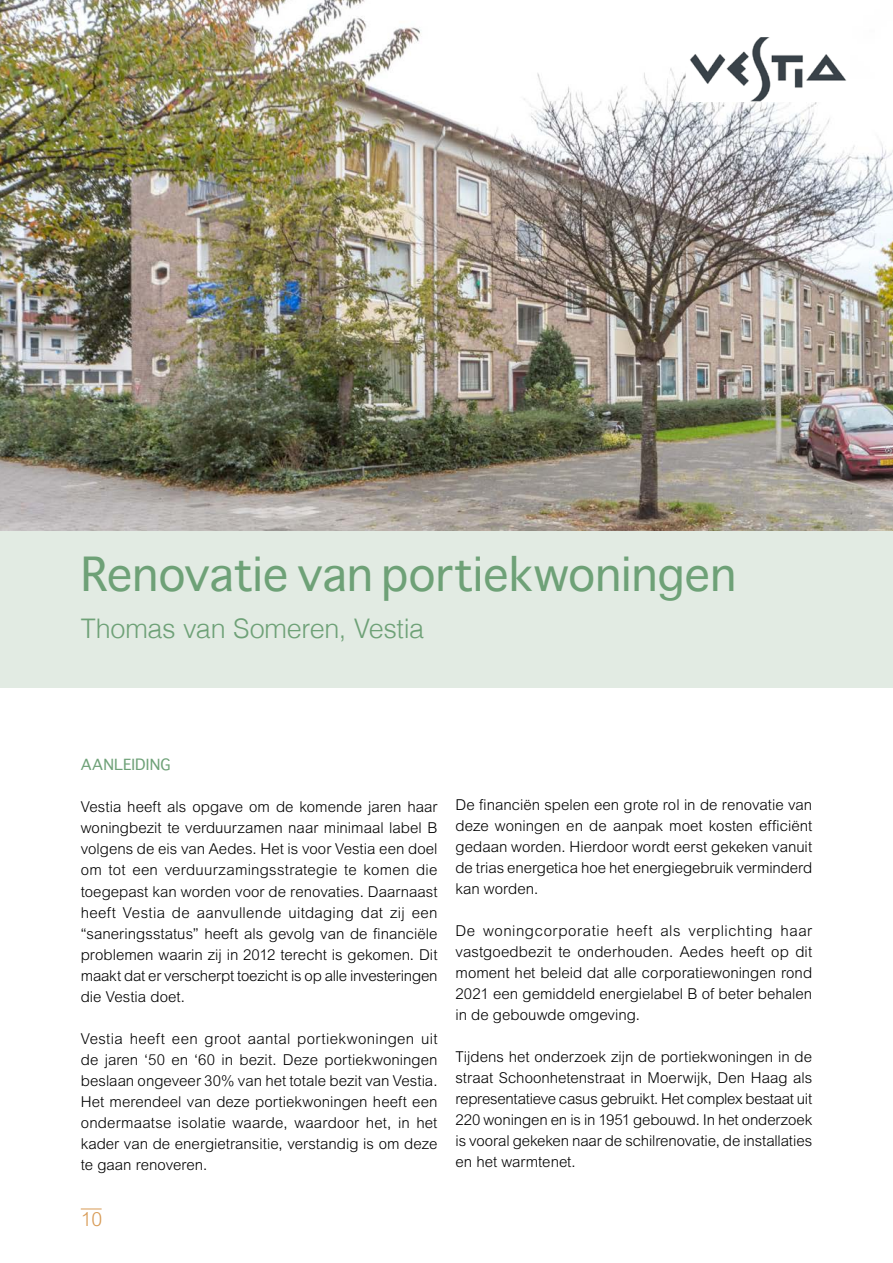
<style>
.page{position:relative;width:893px;height:1263px;background:#fff}
.page>*{position:absolute;margin:0;border:0;box-sizing:border-box;transform-origin:0 0}
.t1{font:45px "Sathu";letter-spacing:-.005em;color:#6ea177}
.t2{font:300 27px "Helvetica";letter-spacing:-.015em;color:#6ea177}
.t3{font:300 19.5px "Arial MT Std";color:#d79953}
.t4{font:300 15px/21px "Arial MT Std";letter-spacing:-.005em;color:#000;text-align:justify}
.t5{font:15px "Sathu";letter-spacing:.01em;color:#6ea177}
</style>
<div class="page">
<img style="left:0;top:0;width:893px;height:531px">
<div style="left:0;top:531px;width:893px;height:157px;background:#e2ebe3"></div>
<svg style="left:81px;top:1209px;width:21px;height:1px"></svg>
<img style="left:687px;top:37px;width:163px;height:64px">
<h1 class="t1" style="left:81px;top:537px;width:657px">Renovatie van portiekwoningen</h1>
<h2 class="t2" style="left:81px;top:605px;width:345px">Thomas van Someren, Vestia</h2>
<p class="t5" style="left:81px;top:752px;width:91px">AANLEIDING</p>
<p class="t4" style="left:81px;top:797px;width:358px">Vestia heeft als opgave om de komende jaren haar woningbezit te verduurzamen naar minimaal label B volgens de eis van Aedes. Het is voor Vestia een doel om tot een verduurzamingsstrategie te komen die toegepast kan worden voor de renovaties. Daarnaast heeft Vestia de aanvullende uitdaging dat zij een “saneringsstatus” heeft als gevolg van de financiële problemen waarin zij in 2012 terecht is gekomen. Dit maakt dat er verscherpt toezicht is op alle investeringen die Vestia doet.</p>
<p class="t4" style="left:81px;top:1028px;width:358px">Vestia heeft een groot aantal portiekwoningen uit de jaren ‘50 en ‘60 in bezit. Deze portiekwoningen beslaan ongeveer 30% van het totale bezit van Vestia.<br>Het merendeel van deze portiekwoningen heeft een ondermaatse isolatie waarde, waardoor het, in het kader van de energietransitie, verstandig is om deze te gaan renoveren.</p>
<h3 class="t3" style="left:81px;top:1208px;width:23px">10</h3>
<p class="t4" style="left:455px;top:794px;width:358px">De financiën spelen een grote rol in de renovatie van deze woningen en de aanpak moet kosten efficiënt gedaan worden. Hierdoor wordt eerst gekeken vanuit de trias energetica hoe het energiegebruik verminderd kan worden.</p>
<p class="t4" style="left:455px;top:920px;width:358px">De woningcorporatie heeft als verplichting haar vastgoedbezit te onderhouden. Aedes heeft op dit moment het beleid dat alle corporatiewoningen rond 2021 een gemiddeld energielabel B of beter behalen in de gebouwde omgeving.</p>
<p class="t4" style="left:455px;top:1046px;width:358px">Tijdens het onderzoek zijn de portiekwoningen in de straat Schoonhetenstraat in Moerwijk, Den Haag als representatieve casus gebruikt. Het complex bestaat uit 220 woningen en is in 1951 gebouwd. In het onderzoek is vooral gekeken naar de schilrenovatie, de installaties en het warmtenet.</p>
</div>
